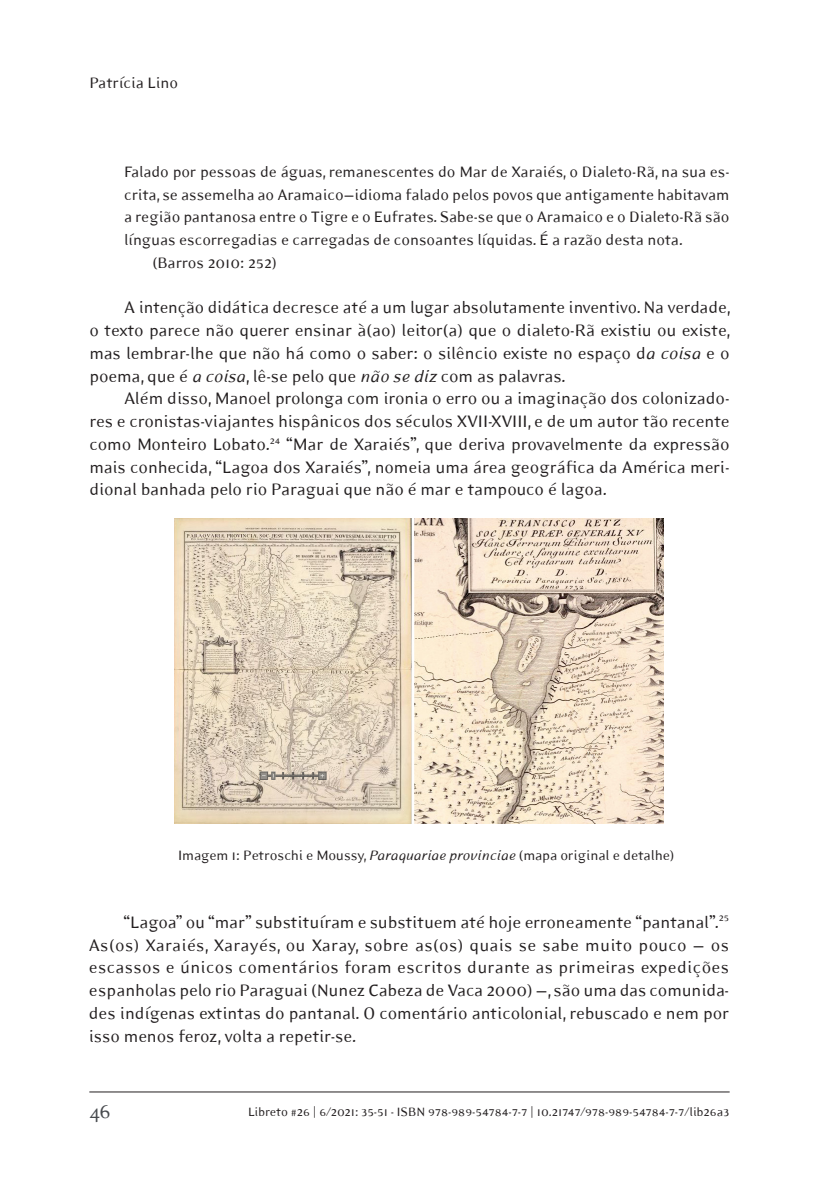
<style>
.page{position:relative;width:819px;height:1191px;background:#fff}
.page>*{position:absolute;margin:0;border:0;box-sizing:border-box;transform-origin:0 0}
.t1{font:21px "Eidetic Neo";color:#474a4e}
.t2{font:19.25px/22.8px "Eidetic Modern";letter-spacing:-.01em;color:#231f20;text-align:justify}
.t3{font:17.5px/22.8px "Eidetic Modern";color:#231f20;text-align:justify}
.t4{font:15.75px "Eidetic Modern";letter-spacing:-.015em;color:#231f20}
.t5{font:14px "Eidetic Modern";color:#231f20}
.s1{font-style:italic}
</style>
<div class="page">
<hr style="left:89px;top:1091px;width:640px;height:1px;background:#231f20">
<img style="left:175px;top:518px;width:488px;height:305px">
<p class="t3" style="left:89px;top:71px;width:90px">Patrícia Lino</p>
<p class="t3" style="left:124px;top:160px;width:607px">Falado por pessoas de águas, remanescentes do Mar de Xaraiés, o Dialeto-Rã, na sua es&shy;crita, se assemelha ao Aramaico—idioma falado pelos povos que antigamente habitavam a região pantanosa entre o Tigre e o Eufrates. Sabe-se que o Aramaico e o Dialeto-Rã são línguas escorregadias e carregadas de consoantes líquidas. É a razão desta nota.</p>
<p class="t3" style="left:152px;top:251px;width:126px">(Barros 2010: 252)</p>
<p class="t2" style="left:89px;top:296px;width:642px;text-indent:35px">A intenção didática decresce até a um lugar absolutamente inventivo. Na verdade, o texto parece não querer ensinar à(ao) leitor(a) que o dialeto-Rã existiu ou existe, mas lembrar-lhe que não há como o saber: o silêncio existe no espaço d<span class="s1">a coisa</span> e o poema, que é <span class="s1">a coisa</span>, lê-se pelo que <span class="s1">não se diz</span> com as palavras.</p>
<p class="t2" style="left:89px;top:387px;width:641px;text-indent:35px">Além disso, Manoel prolonga com ironia o erro ou a imaginação dos colonizado&shy;res e cronistas-viajantes hispânicos dos séculos XVII-XVIII, e de um autor tão recente como Monteiro Lobato.<sup>24</sup> “Mar de Xaraiés”, que deriva provavelmente da expressão mais conhecida, “Lagoa dos Xaraiés”, nomeia uma área geográfica da América meri&shy;dional banhada pelo rio Paraguai que não é mar e tampouco é lagoa.</p>
<p class="t4" style="left:178px;top:846px;width:497px">Imagem 1: Petroschi e Moussy, <span class="s1">Paraquariae provinciae</span> (mapa original e detalhe)</p>
<p class="t2" style="left:89px;top:910px;width:641px;text-indent:35px">“Lagoa” ou “mar” substituíram e substituem até hoje erroneamente “pantanal”.<sup>25<br></sup>As(os) Xaraiés, Xarayés, ou Xaray, sobre as(os) quais se sabe muito pouco — os escassos e únicos comentários foram escritos durante as primeiras expedições espanholas pelo rio Paraguai (Nunez Cabeza de Vaca 2000) —, são uma das comunida&shy;des indígenas extintas do pantanal. O comentário anticolonial, rebuscado e nem por isso menos feroz, volta a repetir-se.</p>
<p class="t1" style="left:89px;top:1103px;width:23px">46</p>
<p class="t5" style="left:248px;top:1104px;width:483px">Libreto #26 | 6/2021: 35-51 - ISBN 978-989-54784-7-7 | 10.21747/978-989-54784-7-7/lib26a3</p>
</div>
